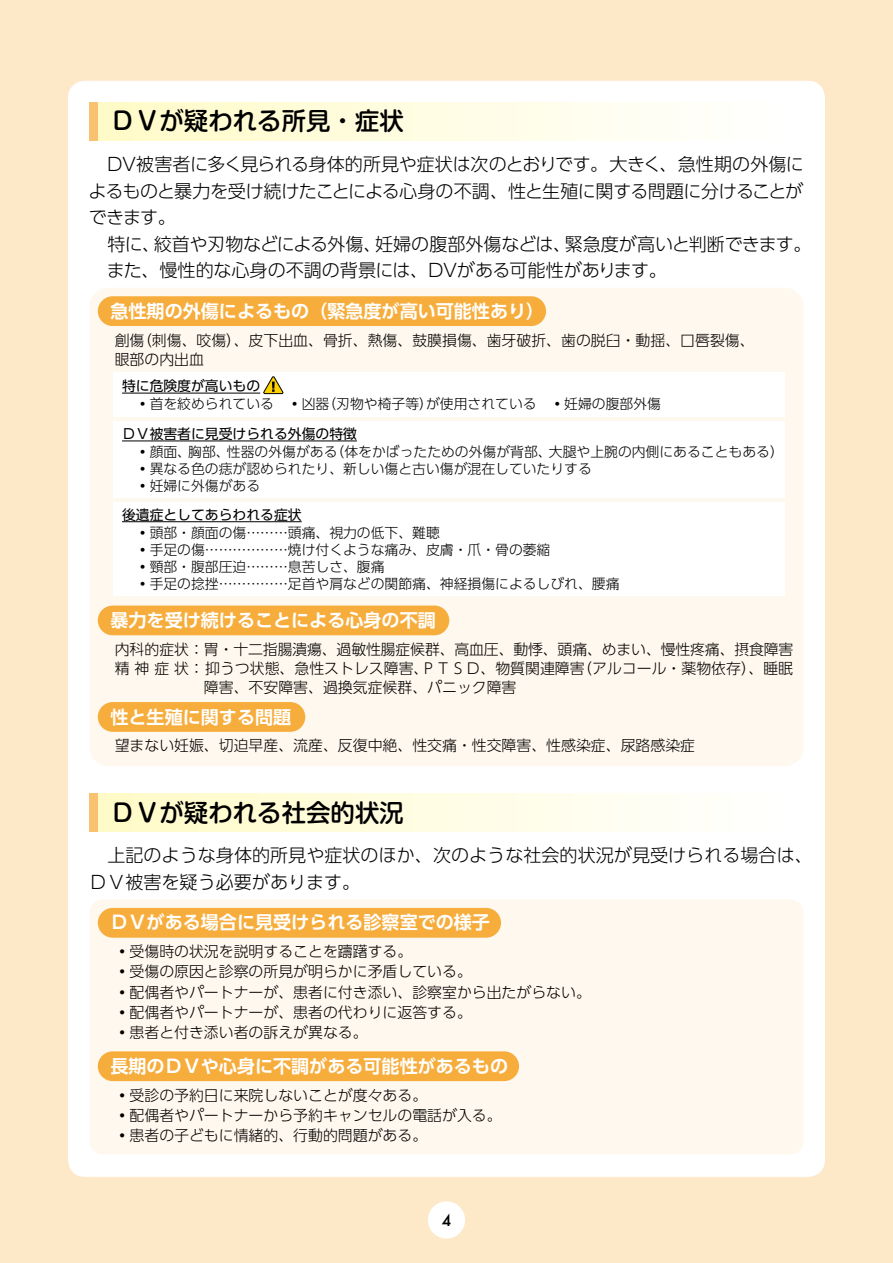
<style>
.page{position:relative;width:893px;height:1263px;background:#fde8c8}
.page>*{position:absolute;margin:0;border:0;box-sizing:border-box;transform-origin:0 0}
.t1{font:500 24.45px "Shin M Go Pro";color:#000}
.t2{font:300 18px/26.5px "UD Shin Go Pro";letter-spacing:-.025em;color:#000}
.t3{font:700 18px "UD Shin Go Pro De";color:#fff}
.t4{font:300 18px/26.5px "UD Shin Go Pro";color:#000}
.t5{font:500 15.45px "Futura";color:#000}
.t6{font:300 14.85px/19.2px "UD Shin Go Pro";color:#000}
.t7{font:300 13.8px/17px "UD Shin Go Pro";color:#000}
.t8{font:13.8px "UD Shin Go Pro";color:#000}
</style>
<div class="page">
<div style="left:68px;top:81px;width:757px;height:1096px;background:#fff;border-radius:17px"></div>
<div style="left:428px;top:1201px;width:37px;height:37px;background:#fff;border-radius:50%"></div>
<div style="left:89px;top:102px;width:715px;height:38px;background:linear-gradient(to right,#fffbc7,#fff)"></div>
<div style="left:89px;top:102px;width:9px;height:38px;background:#f9c270"></div>
<div style="left:89px;top:793px;width:715px;height:38px;background:linear-gradient(to right,#fffbc7,#fff)"></div>
<div style="left:89px;top:793px;width:9px;height:38px;background:#f9c270"></div>
<div style="left:89px;top:288px;width:715px;height:478px;background:#fff8ee;border-radius:19px"></div>
<div style="left:114px;top:373px;width:671px;height:44px;background:#fff"></div>
<div style="left:114px;top:421px;width:671px;height:77px;background:#fff"></div>
<div style="left:114px;top:502px;width:671px;height:94px;background:#fff"></div>
<div style="left:98px;top:296px;width:448px;height:30px;background:#f6ad3c;border-radius:15px"></div>
<div style="left:98px;top:702px;width:207px;height:30px;background:#f6ad3c;border-radius:15px"></div>
<div style="left:98px;top:605px;width:351px;height:30px;background:#f6ad3c;border-radius:15px"></div>
<hr style="left:122px;top:393px;width:138px;height:1px;background:#000">
<hr style="left:122px;top:441px;width:235px;height:1px;background:#000">
<hr style="left:122px;top:521px;width:180px;height:1px;background:#000">
<svg style="left:263px;top:376px;width:21px;height:18px"></svg>
<div style="left:89px;top:899px;width:715px;height:255px;background:#fff8ee;border-radius:14px"></div>
<div style="left:98px;top:908px;width:403px;height:30px;background:#f6ad3c;border-radius:15px"></div>
<div style="left:98px;top:1051px;width:421px;height:30px;background:#f6ad3c;border-radius:15px"></div>
<h1 class="t1" style="left:111px;top:101px;width:295px">ＤＶが疑われる所見・症状</h1>
<p class="t2" style="left:89px;top:150px;width:725px">　ＤＶ被害者に多く見られる身体的所見や症状は次のとおりです。大きく、急性期の外傷によるものと暴力を受け続けたことによる心身の不調、性と生殖に関する問題に分けることができます。<br>　特に、絞首や刃物などによる外傷、妊婦の腹部外傷などは、緊急度が高いと判断できます。　また、慢性的な心身の不調の背景には、ＤＶがある可能性があります。</p>
<p class="t3" style="left:110px;top:296px;width:435px">急性期の外傷によるもの（緊急度が高い可能性あり）</p>
<p class="t6" style="left:115px;top:330px;width:641px">創傷（刺傷、咬傷）、皮下出血、骨折、熱傷、鼓膜損傷、歯牙破折、歯の脱臼・動揺、口唇裂傷、眼部の内出血</p>
<p class="t8" style="left:122px;top:375px;width:140px">特に危険度が高いもの</p>
<p class="t8" style="left:122px;top:422px;width:236px">ＤＶ被害者に見受けられる外傷の特徴</p>
<p class="t7" style="left:136px;top:443px;width:649px">・顔面、胸部、性器の外傷がある（体をかばったための外傷が背部、大腿や上腕の内側にあることもある）</p>
<p class="t7" style="left:136px;top:395px;width:527px">・首を絞められている　・凶器（刃物や椅子等）が使用されている　・妊婦の腹部外傷</p>
<p class="t7" style="left:136px;top:460px;width:458px">・異なる色の痣が認められたり、新しい傷と古い傷が混在していたりする・妊婦に外傷がある</p>
<p class="t8" style="left:122px;top:503px;width:181px">後遺症としてあらわれる症状</p>
<p class="t7" style="left:136px;top:524px;width:485px">・頭部・顔面の傷………頭痛、視力の低下、難聴<br>・手足の傷………………焼け付くような痛み、皮膚・爪・骨の萎縮<br>・頸部・腹部圧迫………息苦しさ、腹痛<br>・手足の捻挫……………足首や肩などの関節痛、神経損傷によるしびれ、腰痛</p>
<p class="t3" style="left:110px;top:606px;width:327px">暴力を受け続けることによる心身の不調</p>
<p class="t6" style="left:115px;top:639px;width:680px;text-align:justify">内科的症状：胃・十二指腸潰瘍、過敏性腸症候群、高血圧、動悸、頭痛、めまい、慢性疼痛、摂食障害精神症状： 抑うつ状態、急性ストレス障害、ＰＴＳＤ、物質関連障害（アルコール・薬物依存）、睡眠　　　　　　障害、不安障害、過換気症候群、パニック障害</p>
<p class="t3" style="left:110px;top:702px;width:182px">性と生殖に関する問題</p>
<p class="t6" style="left:115px;top:736px;width:582px">望まない妊娠、切迫早産、流産、反復中絶、性交痛・性交障害、性感染症、尿路感染症</p>
<h1 class="t1" style="left:111px;top:792px;width:295px">ＤＶが疑われる社会的状況</h1>
<p class="t4" style="left:89px;top:841px;width:725px">　上記のような身体的所見や症状のほか、次のような社会的状況が見受けられる場合は、<br>ＤＶ被害を疑う必要があります。</p>
<p class="t3" style="left:110px;top:908px;width:381px">ＤＶがある場合に見受けられる診察室での様子</p>
<p class="t6" style="left:115px;top:941px;width:299px">•受傷時の状況を説明することを躊躇する。</p>
<p class="t6" style="left:115px;top:962px;width:359px">•受傷の原因と診察の所見が明らかに矛盾している。</p>
<p class="t6" style="left:115px;top:982px;width:478px">•配偶者やパートナーが、患者に付き添い、診察室から出たがらない。</p>
<p class="t6" style="left:115px;top:1002px;width:359px">•配偶者やパートナーが、患者の代わりに返答する。</p>
<p class="t6" style="left:115px;top:1022px;width:254px">•患者と付き添い者の訴えが異なる。</p>
<p class="t3" style="left:110px;top:1051px;width:399px">長期のＤＶや心身に不調がある可能性があるもの</p>
<p class="t6" style="left:115px;top:1085px;width:314px">•受診の予約日に来院しないことが度々ある。</p>
<p class="t6" style="left:115px;top:1105px;width:388px">•配偶者やパートナーから予約キャンセルの電話が入る。</p>
<p class="t6" style="left:115px;top:1125px;width:314px">•患者の子どもに情緒的、行動的問題がある。</p>
<p class="t5" style="left:442px;top:1209px;width:11px">4</p>
</div>
